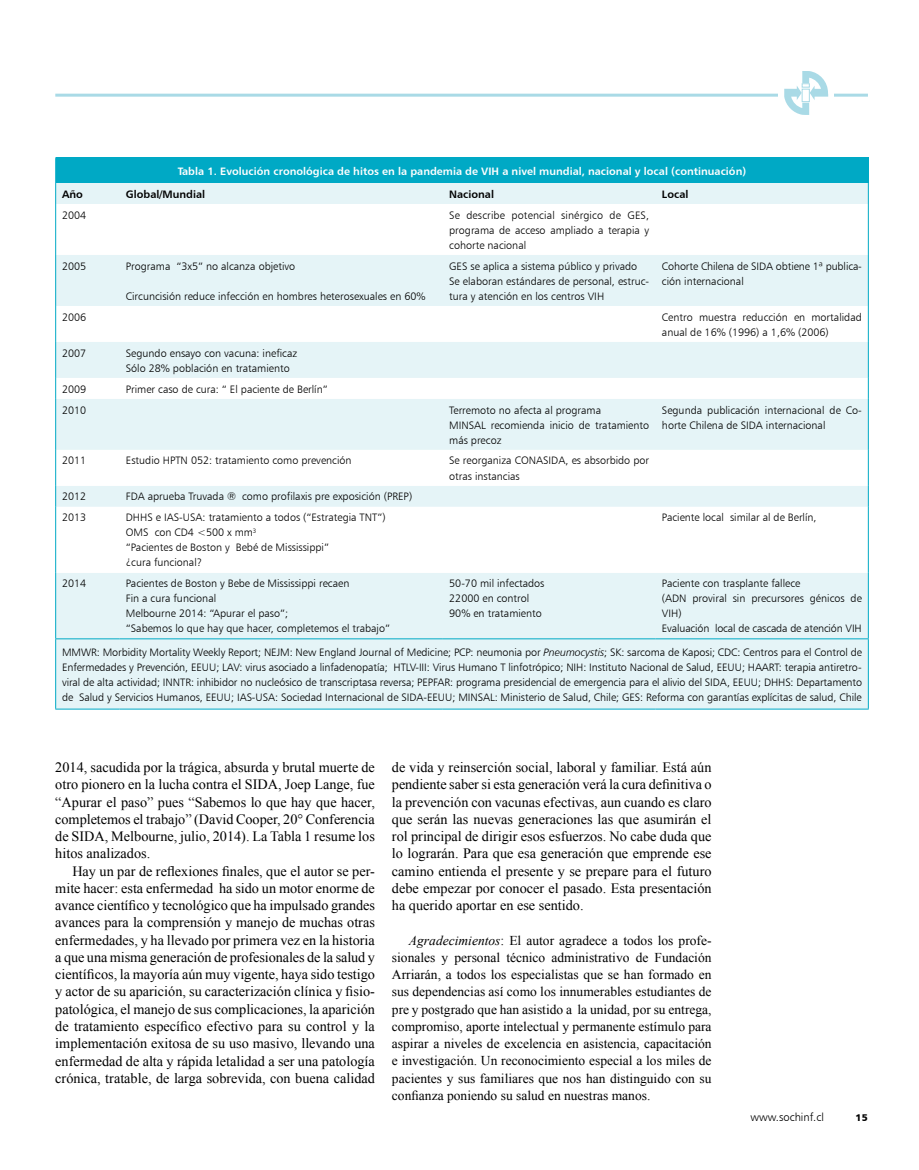
<style>
.page{position:relative;width:919px;height:1170px;background:#fff}
.page>*{position:absolute;margin:0;border:0;box-sizing:border-box;transform-origin:0 0}
.t1{font:14.25px/17.2px "Times New Roman";color:#000;text-align:justify}
.t2{font:13.5px/17.2px "Times New Roman";color:#000;text-align:justify}
.t3{font:11.25px "Humanist 777 BT Light B";color:#000}
.t4{font:10.8px/15px "Humanist 777 BT Light B";color:#000}
.t5{font:10.8px "Humanist 777 BT Bold B";color:#fff}
.t6{font:10.8px "Humanist 777 BT Bold B";color:#000}
.t7{font:9.75px "Humanist 777 BT Black B";color:#000}
.s1{font-family:"Humanist 777 BT Light Italic B"}
.s2{font-style:italic}
</style>
<div class="page">
<hr style="left:55px;top:94px;width:812px;height:3px;background:#a9dae6">
<div style="left:778px;top:90px;width:55px;height:10px;background:#fff"></div>
<svg style="left:784px;top:71px;width:44px;height:44px"></svg>
<div style="left:56px;top:158px;width:812px;height:25px;background:#00a9c5"></div>
<div style="left:56px;top:183px;width:811px;height:525px;background:#e5f4f7"></div>
<svg style="left:56px;top:204px;width:811px;height:369px"></svg>
<svg style="left:55px;top:158px;width:1px;height:46px"></svg>
<svg style="left:867px;top:183px;width:1px;height:21px"></svg>
<hr style="left:55px;top:204px;width:1px;height:51px;background:#00a9c5">
<hr style="left:867px;top:204px;width:1px;height:51px;background:#00a9c5">
<hr style="left:55px;top:255px;width:1px;height:51px;background:#00a9c5">
<hr style="left:867px;top:255px;width:1px;height:51px;background:#00a9c5">
<hr style="left:55px;top:306px;width:1px;height:36px;background:#00a9c5">
<hr style="left:867px;top:306px;width:1px;height:36px;background:#00a9c5">
<hr style="left:55px;top:342px;width:1px;height:36px;background:#00a9c5">
<hr style="left:867px;top:342px;width:1px;height:36px;background:#00a9c5">
<svg style="left:55px;top:378px;width:1px;height:21px"></svg>
<svg style="left:867px;top:378px;width:1px;height:21px"></svg>
<hr style="left:55px;top:399px;width:1px;height:51px;background:#00a9c5">
<hr style="left:867px;top:399px;width:1px;height:51px;background:#00a9c5">
<hr style="left:55px;top:450px;width:1px;height:36px;background:#00a9c5">
<hr style="left:867px;top:450px;width:1px;height:36px;background:#00a9c5">
<svg style="left:55px;top:486px;width:1px;height:21px"></svg>
<svg style="left:867px;top:486px;width:1px;height:21px"></svg>
<hr style="left:55px;top:507px;width:1px;height:66px;background:#00a9c5">
<hr style="left:867px;top:507px;width:1px;height:66px;background:#00a9c5">
<hr style="left:55px;top:573px;width:1px;height:65px;background:#00a9c5">
<hr style="left:867px;top:573px;width:1px;height:65px;background:#00a9c5">
<hr style="left:55px;top:157px;width:64px;height:1px;background:#00a9c5">
<hr style="left:119px;top:157px;width:324px;height:1px;background:#00a9c5">
<hr style="left:443px;top:157px;width:212px;height:1px;background:#00a9c5">
<hr style="left:655px;top:157px;width:213px;height:1px;background:#00a9c5">
<hr style="left:55px;top:638px;width:64px;height:1px;background:#00a9c5">
<hr style="left:55px;top:639px;width:1px;height:69px;background:#00a9c5">
<hr style="left:119px;top:638px;width:324px;height:1px;background:#00a9c5">
<hr style="left:443px;top:638px;width:212px;height:1px;background:#00a9c5">
<hr style="left:655px;top:638px;width:213px;height:1px;background:#00a9c5">
<hr style="left:867px;top:639px;width:1px;height:69px;background:#00a9c5">
<hr style="left:55px;top:708px;width:64px;height:1px;background:#00a9c5">
<hr style="left:119px;top:708px;width:324px;height:1px;background:#00a9c5">
<hr style="left:443px;top:708px;width:212px;height:1px;background:#00a9c5">
<hr style="left:655px;top:708px;width:213px;height:1px;background:#00a9c5">
<p class="t5" style="left:178px;top:164px;width:570px">Tabla 1. Evolución cronológica de hitos en la pandemia de VIH a nivel mundial, nacional y local (continuación)</p>
<p class="t6" style="left:62px;top:187px;width:22px">Año</p>
<p class="t6" style="left:126px;top:187px;width:81px">Global/Mundial</p>
<p class="t6" style="left:449px;top:187px;width:46px">Nacional</p>
<p class="t6" style="left:662px;top:187px;width:28px">Local</p>
<p class="t4" style="left:62px;top:207px;width:26px">2004</p>
<p class="t4" style="left:449px;top:207px;width:201px;text-align:justify">Se describe potencial sinérgico de GES, programa de acceso ampliado a terapia y cohorte nacional</p>
<p class="t4" style="left:62px;top:258px;width:26px">2005</p>
<p class="t4" style="left:126px;top:258px;width:171px">Programa “3x5” no alcanza objetivo</p>
<p class="t4" style="left:126px;top:288px;width:301px">Circuncisión reduce infección en hombres heterosexuales en 60%</p>
<p class="t4" style="left:449px;top:258px;width:201px">GES se aplica a sistema público y privado<br>Se elaboran estándares de personal, estruc&shy;tura y atención en los centros VIH</p>
<p class="t4" style="left:662px;top:258px;width:201px">Cohorte Chilena de SIDA obtiene 1ª publica&shy;ción internacional</p>
<p class="t4" style="left:62px;top:309px;width:26px">2006</p>
<p class="t4" style="left:662px;top:309px;width:201px">Centro muestra reducción en mortalidad anual de 16% (1996) a 1,6% (2006)</p>
<p class="t4" style="left:62px;top:345px;width:26px">2007</p>
<p class="t4" style="left:126px;top:345px;width:173px">Segundo ensayo con vacuna: ineficaz<br>Sólo 28% población en tratamiento</p>
<p class="t4" style="left:62px;top:381px;width:26px">2009</p>
<p class="t4" style="left:126px;top:381px;width:203px">Primer caso de cura: “ El paciente de Berlín”</p>
<p class="t4" style="left:62px;top:402px;width:26px">2010</p>
<p class="t4" style="left:449px;top:402px;width:201px">Terremoto no afecta al programa<br>MINSAL recomienda inicio de tratamiento más precoz</p>
<p class="t4" style="left:662px;top:402px;width:201px">Segunda publicación internacional de Co&shy;horte Chilena de SIDA internacional</p>
<p class="t4" style="left:62px;top:453px;width:26px">2011</p>
<p class="t4" style="left:126px;top:453px;width:227px">Estudio HPTN 052: tratamiento como prevención</p>
<p class="t4" style="left:449px;top:453px;width:201px">Se reorganiza CONASIDA, es absorbido por otras instancias</p>
<p class="t4" style="left:62px;top:489px;width:26px">2012</p>
<p class="t4" style="left:126px;top:489px;width:288px">FDA aprueba Truvada ® como profilaxis pre exposición (PREP)</p>
<p class="t4" style="left:62px;top:510px;width:26px">2013</p>
<p class="t4" style="left:126px;top:510px;width:261px">DHHS e IAS-USA: tratamiento a todos (“Estrategia TNT”)<br>OMS con CD4 &lt;500 x mm<sup>3<br></sup>“Pacientes de Boston y Bebé de Mississippi”<br>¿cura funcional?</p>
<p class="t4" style="left:662px;top:510px;width:156px">Paciente local similar al de Berlín,</p>
<p class="t4" style="left:62px;top:576px;width:26px">2014</p>
<p class="t4" style="left:126px;top:576px;width:266px">Pacientes de Boston y Bebe de Mississippi recaen<br>Fin a cura funcional<br>Melbourne 2014: “Apurar el paso”;<br>“Sabemos lo que hay que hacer, completemos el trabajo”</p>
<p class="t4" style="left:449px;top:576px;width:97px">50-70 mil infectados<br>22000 en control<br>90% en tratamiento</p>
<p class="t4" style="left:662px;top:576px;width:201px">Paciente con trasplante fallece<br>(ADN proviral sin precursores génicos de<br>VIH)<br>Evaluación local de cascada de atención VIH</p>
<p class="t4" style="left:62px;top:644px;width:801px;text-align:justify">MMWR: Morbidity Mortality Weekly Report; NEJM: New England Journal of Medicine; PCP: neumonia por <span class="s1">Pneumocystis</span>; SK: sarcoma de Kaposi; CDC: Centros para el Control de Enfermedades y Prevención, EEUU; LAV: virus asociado a linfadenopatía; HTLV-III: Virus Humano T linfotrópico; NIH: Instituto Nacional de Salud, EEUU; HAART: terapia antiretro&shy;viral de alta actividad; INNTR: inhibidor no nucleósico de transcriptasa reversa; PEPFAR: programa presidencial de emergencia para el alivio del SIDA, EEUU; DHHS: Departamento de Salud y Servicios Humanos, EEUU; IAS-USA: Sociedad Internacional de SIDA-EEUU; MINSAL: Ministerio de Salud, Chile; GES: Reforma con garantías explícitas de salud, Chile</p>
<p class="t1" style="left:55px;top:758px;width:321px">2014, sacudida por la trágica, absurda y brutal muerte de otro pionero en la lucha contra el SIDA, Joep Lange, fue “Apurar el paso” pues “Sabemos lo que hay que hacer, completemos el trabajo” (David Cooper, 20° Conferencia de SIDA, Melbourne, julio, 2014). La Tabla 1 resume los hitos analizados.</p>
<p class="t1" style="left:55px;top:861px;width:321px;text-indent:17px">Hay un par de reflexiones finales, que el autor se per&shy;mite hacer: esta enfermedad ha sido un motor enorme de avance científico y tecnológico que ha impulsado grandes avances para la comprensión y manejo de muchas otras enfermedades, y ha llevado por primera vez en la historia a que una misma generación de profesionales de la salud y científicos, la mayoría aún muy vigente, haya sido testigo y actor de su aparición, su caracterización clínica y fisio&shy;patológica, el manejo de sus complicaciones, la aparición de tratamiento específico efectivo para su control y la implementación exitosa de su uso masivo, llevando una enfermedad de alta y rápida letalidad a ser una patología crónica, tratable, de larga sobrevida, con buena calidad</p>
<p class="t1" style="left:392px;top:758px;width:321px">de vida y reinserción social, laboral y familiar. Está aún pendiente saber si esta generación verá la cura definitiva o la prevención con vacunas efectivas, aun cuando es claro que serán las nuevas generaciones las que asumirán el rol principal de dirigir esos esfuerzos. No cabe duda que lo lograrán. Para que esa generación que emprende ese camino entienda el presente y se prepare para el futuro debe empezar por conocer el pasado. Esta presentación ha querido aportar en ese sentido.</p>
<p class="t2" style="left:392px;top:930px;width:321px;text-indent:17px"><span class="s2">Agradecimientos</span>: El autor agradece a todos los profe&shy;sionales y personal técnico administrativo de Fundación Arriarán, a todos los especialistas que se han formado en sus dependencias así como los innumerables estudiantes de pre y postgrado que han asistido a la unidad, por su entrega, compromiso, aporte intelectual y permanente estímulo para aspirar a niveles de excelencia en asistencia, capacitación e investigación. Un reconocimiento especial a los miles de pacientes y sus familiares que nos han distinguido con su confianza poniendo su salud en nuestras manos.</p>
<p class="t3" style="left:750px;top:1110px;width:75px">www.sochinf.cl</p>
<p class="t7" style="left:855px;top:1111px;width:14px">15</p>
</div>
